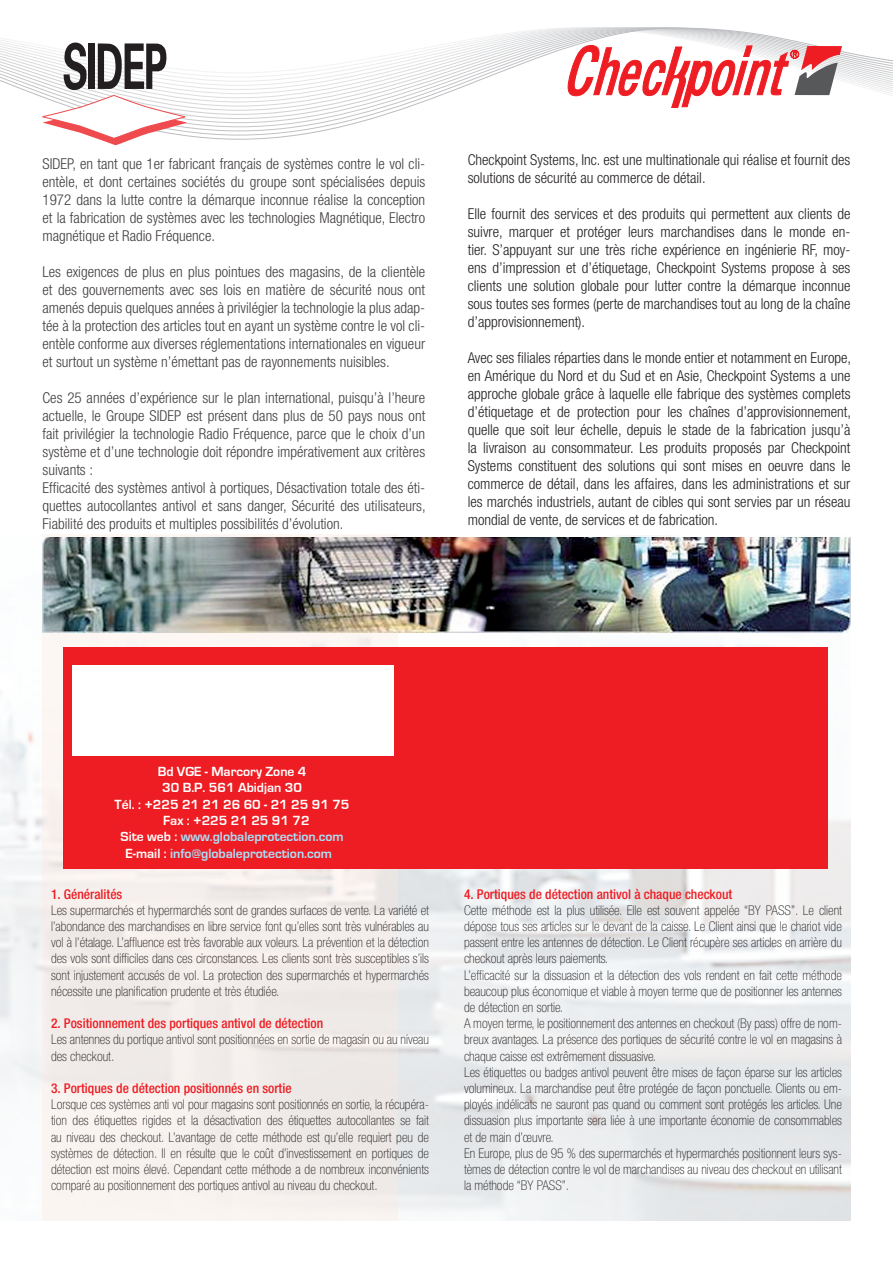
<style>
.page{position:relative;width:893px;height:1263px;background:#fff}
.page>*{position:absolute;margin:0;border:0;box-sizing:border-box;transform-origin:0 0}
.t1{font:300 condensed 15px/18px "Helvetica Neue";color:#231f20;text-align:justify}
.t2{font:700 13.65px "Eurostile";color:#fff}
.t3{font:700 13.65px "Eurostile";color:#aae0f9}
.t4{font:100 condensed 13.5px/16.2px "Helvetica Neue";color:#231f20;text-align:justify}
.t5{font:500 condensed 13.5px "Helvetica Neue";color:#ee1d23}
.s1{font-style:inherit}
.s2{color:#fff}
</style>
<div class="page">
<svg style="left:240px;top:27px;width:653px;height:113px"></svg>
<img style="left:0;top:535px;width:850px;height:685px">
<svg style="left:0;top:38px;width:240px;height:107px"></svg>
<svg style="left:568px;top:45px;width:274px;height:63px"></svg>
<div style="left:43px;top:534px;width:355px;height:686px;background:#f3eeeb"></div>
<img style="left:43px;top:538px;width:807px;height:94px">
<div style="left:64px;top:647px;width:764px;height:222px;background:#ee1d23"></div>
<div style="left:73px;top:665px;width:321px;height:90px;background:#fff"></div>
<p class="t1" style="left:43px;top:155px;width:384px">SIDEP, en tant que 1er fabricant français de systèmes contre le vol cli&shy;entèle, et dont certaines sociétés du groupe sont spécialisées depuis 1972 dans la lutte contre la démarque inconnue réalise la conception et la fabrication de systèmes avec les technologies Magnétique, Electro magnétique et Radio Fréquence.</p>
<p class="t1" style="left:43px;top:263px;width:384px">Les exigences de plus en plus pointues des magasins, de la clientèle et des gouvernements avec ses lois en matière de sécurité nous ont amenés depuis quelques années à privilégier la technologie la plus adap&shy;tée à la protection des articles tout en ayant un système contre le vol cli&shy;entèle conforme aux diverses réglementations internationales en vigueur et surtout un système n’émettant pas de rayonnements nuisibles.</p>
<p class="t1" style="left:43px;top:389px;width:385px;text-align:left">Ces 25 années d’expérience sur le plan international, puisqu’à l’heure actuelle, le Groupe SIDEP est présent dans plus de 50 pays nous ont fait privilégier la technologie Radio Fréquence, parce que le choix d’un système et d’une technologie doit répondre impérativement aux critères suivants :<br>Efficacité des systèmes antivol à portiques, Désactivation totale des éti&shy;quettes autocollantes antivol et sans danger, Sécurité des utilisateurs, Fiabilité des produits et multiples possibilités d’évolution.</p>
<p class="t1" style="left:468px;top:151px;width:384px">Checkpoint Systems, Inc. est une multinationale qui réalise et fournit des solutions de sécurité au commerce de détail.</p>
<p class="t1" style="left:468px;top:205px;width:384px">Elle fournit des services et des produits qui permettent aux clients de suivre, marquer et protéger leurs marchandises dans le monde en&shy;tier. S’appuyant sur une très riche expérience en ingénierie RF, moy&shy;ens d’impression et d’étiquetage, Checkpoint Systems propose à ses clients une solution globale pour lutter contre la démarque inconnue sous toutes ses formes (perte de marchandises tout au long de la chaîne d’approvisionnement).</p>
<p class="t1" style="left:468px;top:349px;width:385px">Avec ses filiales réparties dans le monde entier et notamment en Europe, en Amérique du Nord et du Sud et en Asie, Checkpoint Systems a une approche globale grâce à laquelle elle fabrique des systèmes complets d’étiquetage et de protection pour les chaînes d’approvisionnement, quelle que soit leur échelle, depuis le stade de la fabrication jusqu’à la livraison au consommateur. Les produits proposés par Checkpoint Systems constituent des solutions qui sont mises en oeuvre dans le commerce de détail, dans les affaires, dans les administrations et sur les marchés industriels, autant de cibles qui sont servies par un réseau mondial de vente, de services et de fabrication.</p>
<p class="t2" style="left:158px;top:764px;width:150px">Bd VGE - Marcory Zone 4</p>
<p class="t2" style="left:162px;top:780px;width:141px">30 B.P. 561 Abidjan 30</p>
<p class="t2" style="left:115px;top:797px;width:236px">Tél. : +225 21 2<span class="s1">1 26 60</span> - 21 <span class="s1">2</span>5 <span class="s1">91 75</span></p>
<p class="t2" style="left:163px;top:813px;width:148px">Fax : <span class="s1">+</span>225 21 25 91 72</p>
<p class="t3" style="left:121px;top:829px;width:225px"><span class="s2">Site web :</span> www.globaleprotection.com</p>
<p class="t3" style="left:126px;top:846px;width:208px"><span class="s2">E-mail :</span> <span class="s1">info@gl</span>obaleprotection.<span class="s1">com</span></p>
<p class="t5" style="left:51px;top:886px;width:73px">1. Généralités</p>
<p class="t4" style="left:51px;top:902px;width:379px">Les supermarchés et hypermarchés sont de grandes surfaces de vente. La variété et l’abondance des marchandises en libre service font qu’elles sont très vulnérables au vol à l’étalage. L’affluence est très favorable aux voleurs. La prévention et la détection des vols sont difficiles dans ces circonstances. Les clients sont très susceptibles s’ils sont injustement accusés de vol. La protection des supermarchés et hypermarchés nécessite une planification prudente et très étudiée.</p>
<p class="t5" style="left:51px;top:1015px;width:274px">2. Positionnement des portiques antivol de détection</p>
<p class="t4" style="left:51px;top:1031px;width:379px">Les antennes du portique antivol sont positionnées en sortie de magasin ou au niveau des checkout.</p>
<p class="t5" style="left:51px;top:1080px;width:242px">3. Portiques de détection positionnés en sortie</p>
<p class="t4" style="left:51px;top:1096px;width:379px">Lorsque ces systèmes anti vol pour magasins sont positionnés en sortie, la récupéra&shy;tion des étiquettes rigides et la désactivation des étiquettes autocollantes se fait au niveau des checkout. L’avantage de cette méthode est qu’elle requiert peu de systèmes de détection. Il en résulte que le coût d’investissement en portiques de détection est moins élevé. Cependant cette méthode a de nombreux inconvénients comparé au positionnement des portiques antivol au niveau du checkout.</p>
<p class="t5" style="left:464px;top:886px;width:270px">4. Portiques de détection antivol à chaque checkout</p>
<p class="t4" style="left:464px;top:902px;width:379px;text-align:left">Cette méthode est la plus utilisée. Elle est souvent appelée “BY PASS”. Le client dépose tous ses articles sur le devant de la caisse. Le Client ainsi que le chariot vide passent entre les antennes de détection. Le Client récupère ses articles en arrière du checkout après leurs paiements.<br>L’efficacité sur la dissuasion et la détection des vols rendent en fait cette méthode beaucoup plus économique et viable à moyen terme que de positionner les antennes de détection en sortie.<br>A moyen terme, le positionnement des antennes en checkout (By pass) offre de nom&shy;breux avantages. La présence des portiques de sécurité contre le vol en magasins à chaque caisse est extrêmement dissuasive.<br>Les étiquettes ou badges antivol peuvent être mises de façon éparse sur les articles volumineux. La marchandise peut être protégée de façon ponctuelle. Clients ou em&shy;ployés indélicats ne sauront pas quand ou comment sont protégés les articles. Une dissuasion plus importante sera liée à une importante économie de consommables et de main d’œuvre.<br>En Europe, plus de 95 % des supermarchés et hypermarchés positionnent leurs sys&shy;tèmes de détection contre le vol de marchandises au niveau des checkout en utilisant la méthode “BY PASS”.</p>
</div>
